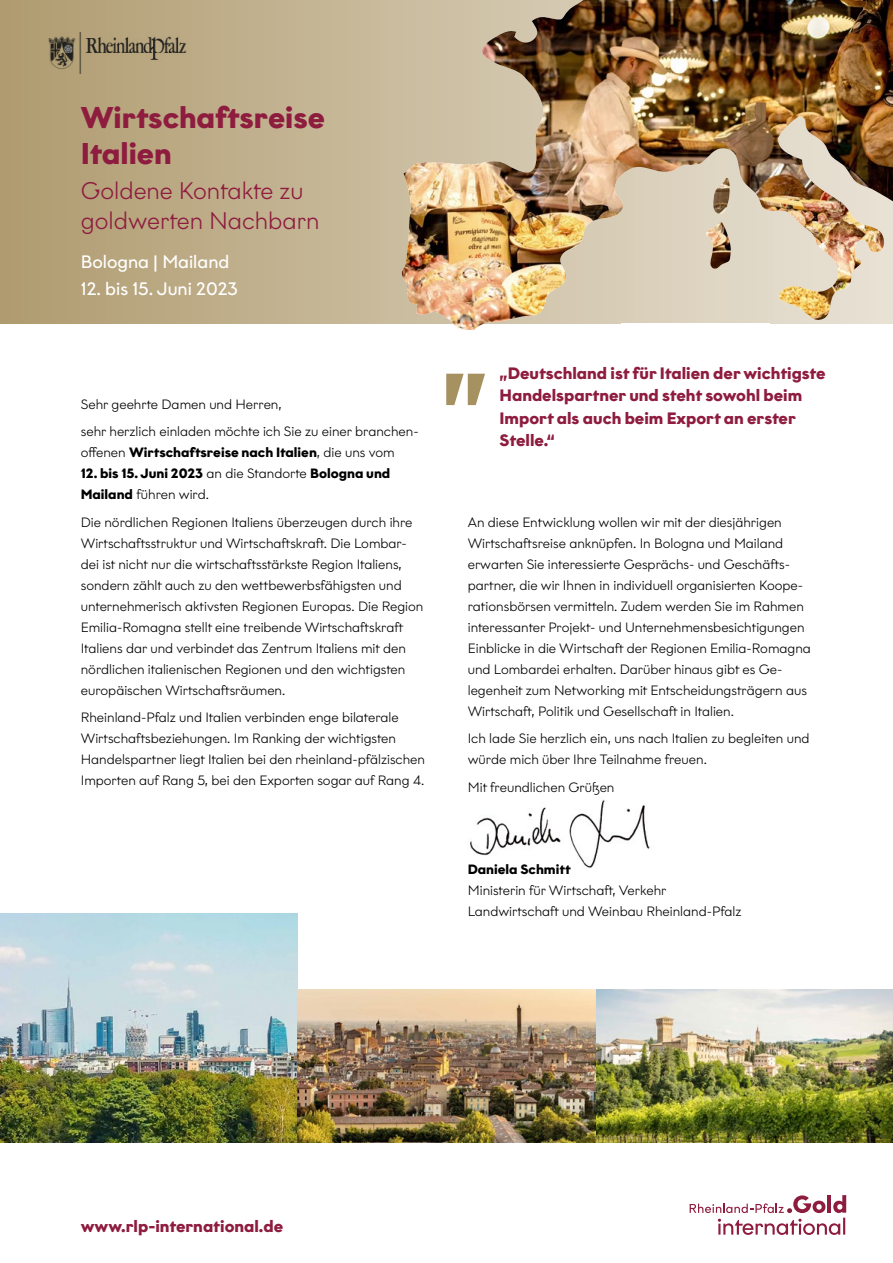
<style>
.page{position:relative;width:893px;height:1263px;background:#fff}
.page>*{position:absolute;margin:0;border:0;box-sizing:border-box;transform-origin:0 0}
.t1{font:700 96px "Graphit";color:#a69161}
.t2{font:700 30px/36px "Graphit";color:#8e1c3f}
.t3{font:300 24px/30px "Graphit";color:#8e1c3f}
.t4{font:18px "Graphit";color:#fff}
.t5{font:700 16.5px/22.5px "Graphit";color:#8e1c3f}
.t6{font:300 13.5px/21px "Graphit";color:#000}
.t7{font:700 13.5px/21px "Graphit";color:#000}
.s1{font-weight:300}
</style>
<div class="page">
<img style="left:470px;top:800px;width:180px;height:68px">
<svg style="left:690px;top:1195px;width:156px;height:40px"></svg>
<svg style="left:0;top:0;width:401px;height:323px;background:#bdab87"></svg>
<img style="left:49px;top:32px;width:138px;height:42px">
<img style="left:401px;top:0;width:492px;height:330px">
<img style="left:0;top:913px;width:298px;height:230px">
<img style="left:298px;top:990px;width:595px;height:153px">
<h2 class="t2" style="left:81px;top:99px;width:246px">Wirtschaftsreise<br>Italien</h2>
<h3 class="t3" style="left:81px;top:175px;width:240px">Goldene Kontakte zu goldwerten Nachbarn</h3>
<h3 class="t4" style="left:81px;top:251px;width:150px">Bologna | Mailand</h3>
<h3 class="t4" style="left:81px;top:278px;width:159px">12. bis 15. Juni 2023</h3>
<p class="t6" style="left:81px;top:390px;width:339px;line-height:27.5px">Sehr geehrte Damen und Herren,<br>sehr herzlich einladen möchte ich Sie zu einer branchen-</p>
<p class="t7" style="left:81px;top:442px;width:315px"><span class="s1">offenen</span> Wirtschaftsreise nach Italien<span class="s1">, die uns vom</span></p>
<p class="t7" style="left:81px;top:463px;width:311px">12. bis 15. Juni 2023 <span class="s1">an die Standorte</span> Bologna und<br>Mailand <span class="s1">führen wird.</span></p>
<p class="t6" style="left:81px;top:511px;width:344px">Die nördlichen Regionen Italiens überzeugen durch ihre Wirtschaftsstruktur und Wirtschaftskraft. Die Lombar&shy;dei ist nicht nur die wirtschaftsstärkste Region Italiens, sondern zählt auch zu den wettbewerbsfähigsten und unternehmerisch aktivsten Regionen Europas. Die Region Emilia-Romagna stellt eine treibende Wirtschaftskraft Italiens dar und verbindet das Zentrum Italiens mit den nördlichen italienischen Regionen und den wichtigsten europäischen Wirtschaftsräumen.</p>
<p class="t6" style="left:81px;top:707px;width:346px">Rheinland-Pfalz und Italien verbinden enge bilaterale Wirtschaftsbeziehungen. Im Ranking der wichtigsten Handelspartner liegt Italien bei den rheinland-pfälzischen Importen auf Rang 5, bei den Exporten sogar auf Rang 4.</p>
<h1 class="t1" style="left:441px;top:300px;width:49px">„</h1>
<p class="t5" style="left:500px;top:361px;width:327px">„Deutschland ist für Italien der wichtigste<br>Handelspartner und steht sowohl beim<br>Import als auch beim Export an erster<br>Stelle.“</p>
<p class="t6" style="left:468px;top:511px;width:345px">An diese Entwicklung wollen wir mit der diesjährigen Wirtschaftsreise anknüpfen. In Bologna und Mailand erwarten Sie interessierte Gesprächs- und Geschäfts&shy;partner, die wir Ihnen in individuell organisierten Koope&shy;rationsbörsen vermitteln. Zudem werden Sie im Rahmen interessanter Projekt- und Unternehmensbesichtigungen Einblicke in die Wirtschaft der Regionen Emilia-Romagna und Lombardei erhalten. Darüber hinaus gibt es Ge&shy;legenheit zum Networking mit Entscheidungsträgern aus Wirtschaft, Politik und Gesellschaft in Italien.</p>
<p class="t6" style="left:468px;top:728px;width:343px">Ich lade Sie herzlich ein, uns nach Italien zu begleiten und würde mich über Ihre Teilnahme freuen.</p>
<p class="t6" style="left:468px;top:776px;width:148px">Mit freundlichen Grüßen</p>
<p class="t7" style="left:468px;top:858px;width:105px">Daniela Schmitt</p>
<p class="t6" style="left:468px;top:879px;width:275px">Ministerin für Wirtschaft, Verkehr<br>Landwirtschaft und Weinbau Rheinland-Pfalz</p>
<p class="t5" style="left:81px;top:1214px;width:204px">www.rlp-international.de</p>
</div>
